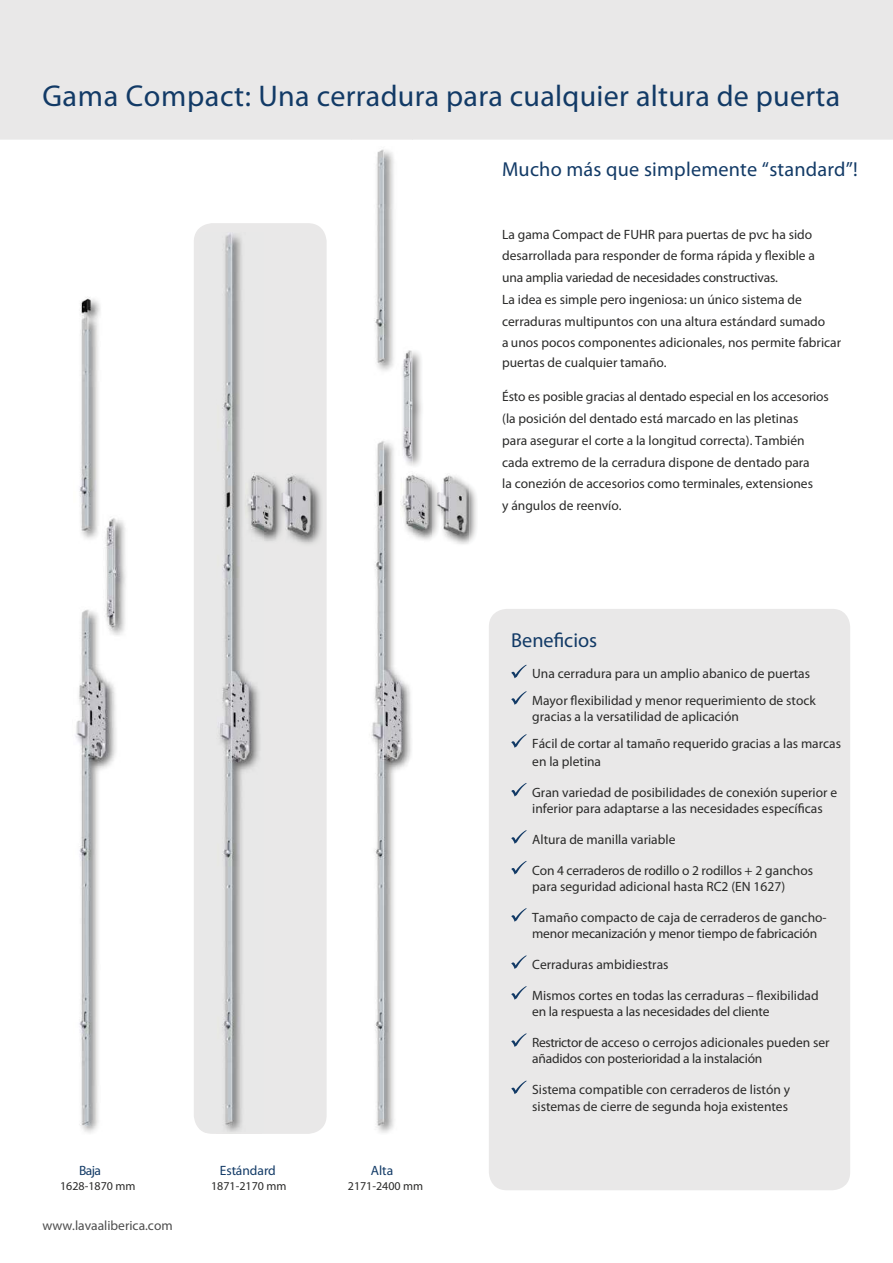
<style>
.page{position:relative;width:893px;height:1263px;background:#fff}
.page>*{position:absolute;margin:0;border:0;box-sizing:border-box;transform-origin:0 0}
.t1{font:30px "Free Set";letter-spacing:.01em;color:#123a66}
.t2{font:20.25px "Free Set";letter-spacing:.01em;color:#123a66}
.t3{font:13.5px/21.8px "Free Set";color:#2a2a29}
.t4{font:13.5px "Free Set";color:#4d4d4d}
.t5{font:600 13.5px "Free Set";color:#123a66}
.t6{font:12px "Free Set";color:#2a2a29}
.s1{font-size:30.3px}
</style>
<div class="page">
<div style="left:0;top:0;width:893px;height:201px;background:#e9e8e8"></div>
<div style="left:0;top:140px;width:893px;height:61px;background:#fff"></div>
<div style="left:489px;top:609px;width:361px;height:581px;background:#e9e8e8;border-radius:18px"></div>
<svg style="left:511px;top:665px;width:16px;height:13px"></svg>
<svg style="left:511px;top:691px;width:16px;height:14px"></svg>
<svg style="left:511px;top:734px;width:16px;height:14px"></svg>
<svg style="left:511px;top:783px;width:16px;height:14px"></svg>
<svg style="left:511px;top:830px;width:16px;height:14px"></svg>
<svg style="left:511px;top:861px;width:16px;height:14px"></svg>
<svg style="left:511px;top:908px;width:16px;height:14px"></svg>
<svg style="left:511px;top:955px;width:16px;height:14px"></svg>
<svg style="left:511px;top:986px;width:16px;height:14px"></svg>
<svg style="left:511px;top:1033px;width:16px;height:14px"></svg>
<svg style="left:511px;top:1081px;width:16px;height:13px"></svg>
<img style="left:424px;top:477px;width:8px;height:63px">
<img style="left:469px;top:485px;width:8px;height:57px">
<img style="left:432px;top:483px;width:2px;height:54px">
<img style="left:441px;top:475px;width:28px;height:69px">
<img style="left:440px;top:493px;width:1px;height:22px">
<img style="left:434px;top:485px;width:6px;height:51px">
<img style="left:412px;top:147px;width:12px;height:393px">
<img style="left:351px;top:140px;width:61px;height:993px">
<svg style="left:401px;top:471px;width:23px;height:1px"></svg>
<img style="left:401px;top:472px;width:11px;height:70px">
<img style="left:75px;top:297px;width:51px;height:836px">
<div style="left:194px;top:223px;width:133px;height:911px;background:#e9e8e8"></div>
<img style="left:200px;top:232px;width:63px;height:895px">
<img style="left:200px;top:1127px;width:63px;height:6px">
<img style="left:244px;top:472px;width:17px;height:71px">
<img style="left:245px;top:473px;width:33px;height:69px">
<img style="left:278px;top:473px;width:45px;height:74px">
<svg style="left:261px;top:542px;width:24px;height:1px"></svg>
<img style="left:276px;top:471px;width:38px;height:2px">
<svg style="left:245px;top:472px;width:41px;height:1px"></svg>
<img style="left:278px;top:473px;width:7px;height:69px">
<h1 class="t1" style="left:43px;top:84px;width:799px"><span class="s1">Gama Compact:</span> Una cerradura para cualquier altura de puerta</h1>
<h2 class="t2" style="left:502px;top:162px;width:357px">Mucho más que simplemente “standard”!</h2>
<p class="t3" style="left:502px;top:224px;width:340px">La gama Compact de FUHR para puertas de pvc ha sido desarrollada para responder de forma rápida y flexible a<br>una amplia variedad de necesidades constructivas.<br>La idea es simple pero ingeniosa: un único sistema de cerraduras multipuntos con una altura estándard sumado<br>a unos pocos componentes adicionales, nos permite fabricar</p>
<p class="t3" style="left:502px;top:352px;width:166px">puertas de cualquier tamaño.</p>
<p class="t3" style="left:502px;top:387px;width:328px">Ésto es posible gracias al dentado especial en los accesorios (la posición del dentado está marcado en las pletinas<br>para asegurar el corte a la longitud correcta). También cada extremo de la cerradura dispone de dentado para<br>la conezión de accesorios como terminales, extensiones<br>y ángulos de reenvío.</p>
<p class="t5" style="left:79px;top:1165px;width:23px">Baja</p>
<p class="t6" style="left:60px;top:1182px;width:77px">1628-1870 mm</p>
<p class="t4" style="left:43px;top:1220px;width:132px">www.lavaaliberica.com</p>
<p class="t5" style="left:220px;top:1165px;width:57px">Estándard</p>
<p class="t6" style="left:211px;top:1182px;width:77px">1871-2170 mm</p>
<p class="t5" style="left:371px;top:1165px;width:24px">Alta</p>
<p class="t6" style="left:348px;top:1182px;width:77px">2171-2400 mm</p>
<h2 class="t2" style="left:511px;top:632px;width:88px">Beneficios</h2>
<p class="t3" style="left:532px;top:661px;width:285px;line-height:26.5px">Una cerradura para un amplio abanico de puertas<br>Mayor flexibilidad y menor requerimiento de stock</p>
<p class="t3" style="left:532px;top:704px;width:310px;line-height:26.5px">gracias a la versatilidad de aplicación<br>Fácil de cortar al tamaño requerido gracias a las marcas</p>
<p class="t3" style="left:532px;top:751px;width:70px">en la pletina</p>
<p class="t3" style="left:532px;top:785px;width:306px;line-height:16.5px">Gran variedad de posibilidades de conexión superior e inferior para adaptarse a las necesidades específicas</p>
<p class="t3" style="left:532px;top:829px;width:145px">Altura de manilla variable</p>
<p class="t3" style="left:532px;top:863px;width:282px;line-height:16.5px">Con 4 cerraderos de rodillo o 2 rodillos + 2 ganchos para seguridad adicional hasta RC2 (EN 1627)</p>
<p class="t3" style="left:532px;top:910px;width:296px;line-height:16.5px">Tamaño compacto de caja de cerraderos de gancho&shy;menor mecanización y menor tiempo de fabricación</p>
<p class="t3" style="left:532px;top:954px;width:138px">Cerraduras ambidiestras</p>
<p class="t3" style="left:532px;top:988px;width:288px;line-height:16.5px">Mismos cortes en todas las cerraduras – flexibilidad en la respuesta a las necesidades del cliente</p>
<p class="t3" style="left:532px;top:1035px;width:299px;line-height:16.5px">Restrictor de acceso o cerrojos adicionales pueden ser añadidos con posterioridad a la instalación</p>
<p class="t3" style="left:532px;top:1082px;width:259px;line-height:16.5px">Sistema compatible con cerraderos de listón y sistemas de cierre de segunda hoja existentes</p>
</div>
